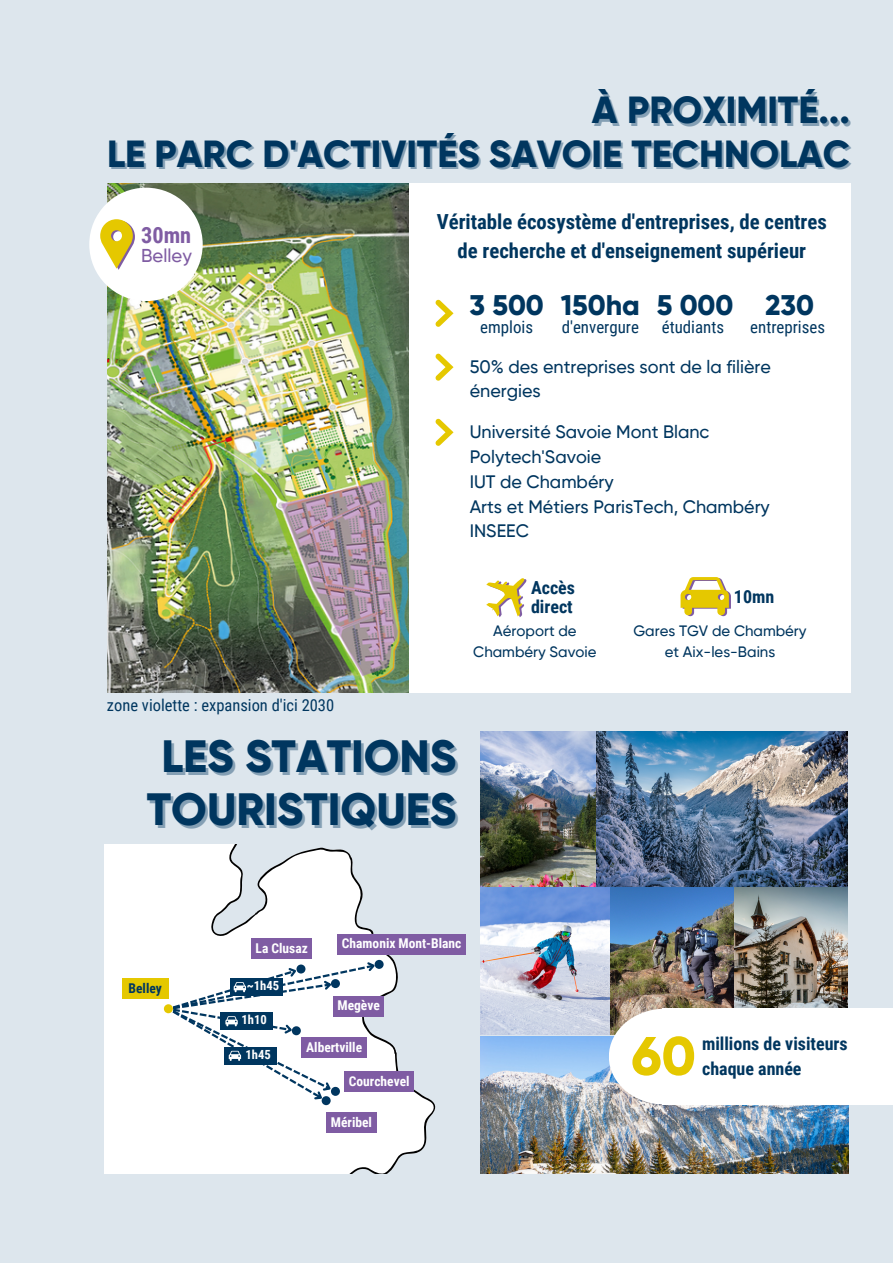
<style>
.page{position:relative;width:893px;height:1264px;background:#fff}
.page>*{position:absolute;margin:0;border:0;box-sizing:border-box;transform-origin:0 0}
.t1{font:800 54.15px "Gilroy";color:#e5c800}
.t2{font:800 45.3px "Gilroy";color:#00365f}
.t3{font:800 37.8px "Gilroy";color:#00365f}
.t4{font:800 28.35px "Gilroy";color:#00365f}
.t5{font:700 22.35px "Roboto Condensed";color:#7f5ca3}
.t6{font:700 20.7px/28.5px "Roboto Condensed";color:#00365f;text-align:center}
.t7{font:500 18.6px "Gilroy";color:#7f5ca3}
.t8{font:500 18px/24.8px "Gilroy";color:#00365f}
.t9{font:700 18px/19px "Roboto Condensed";color:#00365f}
.t10{font:16.95px "Roboto Condensed";color:#00365f}
.t11{font:16.5px "Roboto Condensed";color:#00365f}
.t12{font:500 15px/20.2px "Gilroy";color:#00365f;text-align:center}
.t13{font:700 13.5px "Roboto Condensed";color:#fff}
.t14{font:700 13.5px "Roboto Condensed";color:#00365f}
.t15{font:700 12.6px "Roboto Condensed";color:#fff}
</style>
<div class="page">
<div style="left:0;top:0;width:892px;height:1262px;background:#dde6ed"></div>
<img style="left:481px;top:732px;width:366px;height:302px">
<img style="left:481px;top:1036px;width:367px;height:137px">
<div style="left:662px;top:1008px;width:230px;height:96px;background:#fff"></div>
<div style="left:608px;top:1008px;width:114px;height:96px;background:#fff;border-radius:50%"></div>
<svg style="left:104px;top:845px;width:362px;height:328px;fill:#fff"></svg>
<div style="left:251px;top:938px;width:61px;height:20px;background:#7f5ca3"></div>
<div style="left:333px;top:995px;width:51px;height:21px;background:#7f5ca3"></div>
<div style="left:344px;top:1070px;width:69px;height:21px;background:#7f5ca3"></div>
<div style="left:326px;top:1112px;width:50px;height:20px;background:#7f5ca3"></div>
<div style="left:122px;top:978px;width:46px;height:20px;background:#e5c800"></div>
<div style="left:337px;top:933px;width:129px;height:21px;background:#7f5ca3"></div>
<svg style="left:164px;top:958px;width:219px;height:147px;background:#ced2dd"></svg>
<div style="left:257px;top:183px;width:593px;height:509px;background:#fff"></div>
<img style="left:107px;top:183px;width:301px;height:509px">
<svg style="left:680px;top:577px;width:51px;height:39px"></svg>
<svg style="left:486px;top:578px;width:41px;height:39px"></svg>
<svg style="left:435px;top:300px;width:18px;height:27px"></svg>
<svg style="left:435px;top:353px;width:18px;height:27px"></svg>
<svg style="left:435px;top:419px;width:18px;height:27px"></svg>
<div style="left:89px;top:188px;width:114px;height:113px;background:#fff;border-radius:50%"></div>
<svg style="left:100px;top:219px;width:35px;height:51px"></svg>
<p class="t3" style="left:592px;top:87px;width:260px">À PROXIMITÉ...</p>
<p class="t3" style="left:107px;top:131px;width:744px">LE PARC D'ACTIVITÉS SAVOIE TECHNOLAC</p>
<p class="t5" style="left:141px;top:222px;width:52px">30mn</p>
<p class="t7" style="left:141px;top:247px;width:52px">Belley</p>
<p class="t11" style="left:107px;top:695px;width:229px">zone violette : expansion d'ici 2030</p>
<p class="t6" style="left:437px;top:208px;width:391px">Véritable écosystème d'entreprises, de centres de recherche et d'enseignement supérieur</p>
<p class="t4" style="left:469px;top:288px;width:76px">3 500</p>
<p class="t10" style="left:480px;top:317px;width:54px">emplois</p>
<p class="t4" style="left:560px;top:288px;width:81px">150ha</p>
<p class="t10" style="left:561px;top:317px;width:79px">d'envergure</p>
<p class="t4" style="left:657px;top:288px;width:78px">5 000</p>
<p class="t10" style="left:661px;top:317px;width:64px">étudiants</p>
<p class="t4" style="left:765px;top:288px;width:50px">230</p>
<p class="t10" style="left:750px;top:317px;width:76px">entreprises</p>
<p class="t8" style="left:469px;top:355px;width:303px">50% des entreprises sont de la filière énergies</p>
<p class="t8" style="left:469px;top:421px;width:241px">Université Savoie Mont Blanc</p>
<p class="t8" style="left:469px;top:446px;width:133px">Polytech'Savoie</p>
<p class="t8" style="left:469px;top:470px;width:145px">IUT de Chambéry</p>
<p class="t8" style="left:469px;top:495px;width:302px">Arts et Métiers ParisTech, Chambéry</p>
<p class="t8" style="left:469px;top:520px;width:61px">INSEEC</p>
<p class="t9" style="left:531px;top:578px;width:46px">Accès direct</p>
<p class="t12" style="left:473px;top:622px;width:125px">Aéroport de<br>Chambéry Savoie</p>
<p class="t9" style="left:734px;top:587px;width:42px">10mn</p>
<p class="t12" style="left:633px;top:622px;width:175px">Gares TGV de Chambéry et Aix-les-Bains</p>
<p class="t2" style="left:161px;top:728px;width:296px">LES STATIONS</p>
<p class="t2" style="left:147px;top:781px;width:311px">TOURISTIQUES</p>
<p class="t14" style="left:129px;top:980px;width:35px">Belley</p>
<p class="t13" style="left:255px;top:940px;width:54px">La Clusaz</p>
<p class="t15" style="left:247px;top:978px;width:34px">~1h45</p>
<p class="t13" style="left:342px;top:936px;width:121px">Chamonix Mont-Blanc</p>
<p class="t15" style="left:241px;top:1012px;width:27px">1h10</p>
<p class="t15" style="left:245px;top:1047px;width:27px">1h45</p>
<p class="t13" style="left:337px;top:997px;width:44px">Megève</p>
<p class="t13" style="left:306px;top:1039px;width:57px">Albertville</p>
<p class="t13" style="left:349px;top:1073px;width:62px">Courchevel</p>
<p class="t13" style="left:331px;top:1114px;width:43px">Méribel</p>
<p class="t1" style="left:631px;top:1023px;width:66px">60</p>
<p class="t9" style="left:702px;top:1034px;width:147px">millions de visiteurs</p>
<p class="t9" style="left:702px;top:1058px;width:101px">chaque année</p>
</div>
